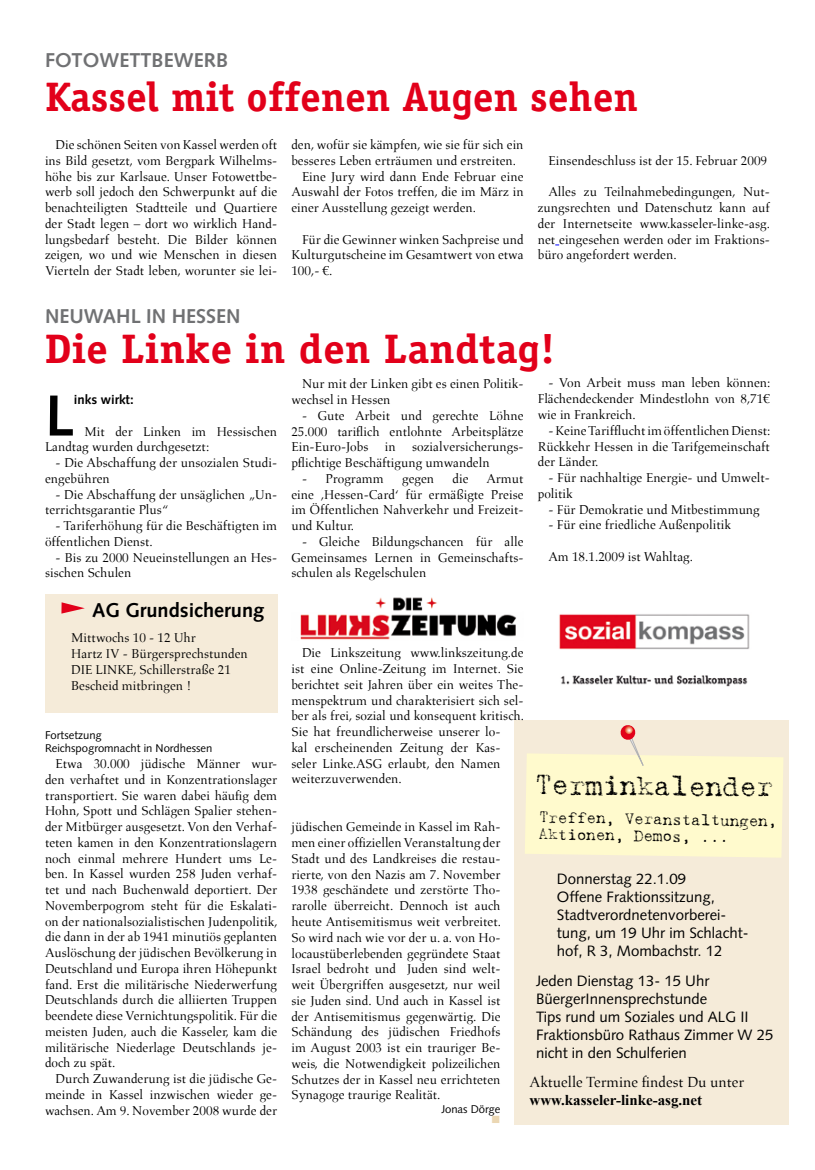
<style>
.page{position:relative;width:815px;height:1170px;background:#fff}
.page>*{position:absolute;margin:0;border:0;box-sizing:border-box;transform-origin:0 0}
.t1{font:700 57.75px "Syntax";color:#000}
.t2{font:700 41.25px "Officina Serif";color:#e2001a}
.t3{font:700 41.25px "Officina Serif";color:#e2001a;scale:1.05 1}
.t4{font:28.12px "Hartin 2";color:#000}
.t5{font:700 20px "Syntax";color:#707173}
.t6{font:700 20px "Syntax";color:#000}
.t7{font:15.75px/16.8px "Hartin 2";color:#000}
.t8{font:15px/18px "Syntax";color:#000}
.t9{font:15px "Aldus LT";color:#000}
.t10{font:700 15px "Times New Roman";color:#000}
.t11{font:13.12px/15.8px "Aldus LT";color:#000;text-align:justify}
.t12{font:700 13.12px "Syntax";color:#000}
.t13{font:12.5px "Wingdings";color:#ebd7b3}
.t14{font:11.25px/13.5px "Syntax";color:#000}
</style>
<div class="page">
<div style="left:45px;top:594px;width:232px;height:118px;background:#f5ebd9"></div>
<svg style="left:61px;top:602px;width:24px;height:11px"></svg>
<div style="left:515px;top:720px;width:274px;height:404px;background:#f5ebd9"></div>
<svg style="left:525px;top:725px;width:258px;height:132px"></svg>
<img style="left:300px;top:597px;width:216px;height:43px">
<img style="left:559px;top:614px;width:191px;height:73px">
<h3 class="t5" style="left:45px;top:49px;width:182px">FOTOWETTBEWERB</h3>
<h2 class="t2" style="left:45px;top:71px;width:594px">Kassel mit offenen Augen sehen</h2>
<p class="t11" style="left:45px;top:137px;width:234px;text-indent:11px">Die schönen Seiten von Kassel werden oft ins Bild gesetzt, vom Bergpark Wilhelms&shy;höhe bis zur Karlsaue. Unser Fotowettbe&shy;werb soll jedoch den Schwerpunkt auf die benachteiligten Stadtteile und Quartiere der Stadt legen – dort wo wirklich Hand&shy;lungsbedarf besteht. Die Bilder können zeigen, wo und wie Menschen in diesen Vierteln der Stadt leben, worunter sie lei-</p>
<p class="t11" style="left:291px;top:137px;width:234px">den, wofür sie kämpfen, wie sie für sich ein</p>
<p class="t11" style="left:291px;top:153px;width:226px">besseres Leben erträumen und erstreiten.</p>
<p class="t11" style="left:302px;top:168px;width:223px">Eine Jury wird dann Ende Februar eine</p>
<p class="t11" style="left:291px;top:184px;width:234px">Auswahl der Fotos treffen, die im März in</p>
<p class="t11" style="left:291px;top:200px;width:186px">einer Ausstellung gezeigt werden.</p>
<p class="t11" style="left:291px;top:231px;width:234px;text-indent:11px">Für die Gewinner winken Sachpreise und Kulturgutscheine im Gesamtwert von etwa 100,- €.</p>
<h3 class="t5" style="left:45px;top:304px;width:194px">NEUWAHL IN HESSEN</h3>
<p class="t11" style="left:548px;top:153px;width:220px">Einsendeschluss ist der 15. Februar 2009</p>
<p class="t11" style="left:538px;top:184px;width:234px;text-indent:11px">Alles zu Teilnahmebedingungen, Nut&shy;zungsrechten und Datenschutz kann auf der Internetseite www.kasseler-linke-asg. net eingesehen werden oder im Fraktions&shy;büro angefordert werden.</p>
<h2 class="t3" style="left:45px;top:323px;width:488px">Die Linke in den Landtag!</h2>
<h1 class="t1" style="left:45px;top:382px;width:30px">L</h1>
<p class="t12" style="left:74px;top:392px;width:61px">INKS WIRKT:</p>
<p class="t11" style="left:538px;top:375px;width:234px;text-indent:11px">- Von Arbeit muss man leben können:<br>Flächendeckender Mindestlohn von 8,71€ wie in Frankreich.</p>
<p class="t11" style="left:538px;top:422px;width:234px;text-indent:11px">- Keine Tarifflucht im öffentlichen Dienst:<br>Rückkehr Hessen in die Tarifgemeinschaft der Länder.</p>
<p class="t11" style="left:538px;top:470px;width:234px;text-indent:11px">- Für nachhaltige Energie- und Umwelt&shy;politik</p>
<p class="t11" style="left:548px;top:501px;width:213px">- Für Demokratie und Mitbestimmung</p>
<p class="t11" style="left:548px;top:517px;width:184px">- Für eine friedliche Außenpolitik</p>
<p class="t11" style="left:548px;top:548px;width:146px">Am 18.1.2009 ist Wahltag.</p>
<p class="t11" style="left:291px;top:376px;width:234px;text-indent:11px">Nur mit der Linken gibt es einen Politik&shy;wechsel in Hessen</p>
<p class="t11" style="left:291px;top:407px;width:234px;text-indent:11px">- Gute Arbeit und gerechte Löhne 25.000 tariflich entlohnte Arbeitsplätze Ein-Euro-Jobs in sozialversicherungs&shy;pflichtige Beschäftigung umwandeln</p>
<p class="t11" style="left:302px;top:470px;width:83px">- Programm</p>
<p class="t11" style="left:402px;top:470px;width:34px">gegen</p>
<p class="t11" style="left:452px;top:470px;width:18px">die</p>
<p class="t11" style="left:45px;top:423px;width:234px;text-indent:40px">Mit der Linken im Hessischen<br>Landtag wurden durchgesetzt:</p>
<p class="t11" style="left:45px;top:455px;width:234px;text-indent:11px">- Die Abschaffung der unsozialen Studi&shy;engebühren</p>
<p class="t11" style="left:45px;top:486px;width:234px;text-indent:11px">- Die Abschaffung der unsäglichen „Un&shy;terrichtsgarantie Plus“</p>
<p class="t11" style="left:45px;top:518px;width:234px;text-indent:11px">- Tariferhöhung für die Beschäftigten im öffentlichen Dienst.</p>
<p class="t11" style="left:45px;top:549px;width:234px;text-indent:11px">- Bis zu 2000 Neueinstellungen an Hes&shy;sischen Schulen</p>
<p class="t11" style="left:291px;top:470px;width:234px;text-indent:195px">Armut eine ‚Hessen-Card‘ für ermäßigte Preise im Öffentlichen Nahverkehr und Freizeit&shy;und Kultur.</p>
<p class="t11" style="left:291px;top:533px;width:234px;text-indent:11px">- Gleiche Bildungschancen für alle Gemeinsames Lernen in Gemeinschafts&shy;schulen als Regelschulen</p>
<h3 class="t6" style="left:92px;top:598px;width:174px">AG GRUNDSICHERUNG</h3>
<p class="t11" style="left:71px;top:630px;width:178px;text-align:left">Mittwochs 10 - 12 Uhr<br>Hartz IV - Bürgersprechstunden<br>DIE LINKE, Schillerstraße 21<br>Bescheid mitbringen !</p>
<p class="t14" style="left:45px;top:728px;width:169px">Fortsetzung<br>Reichspogromnacht in Nordhessen</p>
<p class="t11" style="left:45px;top:756px;width:234px;text-indent:11px">Etwa 30.000 jüdische Männer wur&shy;den verhaftet und in Konzentrationslager transportiert. Sie waren dabei häufig dem Hohn, Spott und Schlägen Spalier stehen&shy;der Mitbürger ausgesetzt. Von den Verhaf&shy;teten kamen in den Konzentrationslagern noch einmal mehrere Hundert ums Le&shy;ben. In Kassel wurden 258 Juden verhaf&shy;tet und nach Buchenwald deportiert. Der Novemberpogrom steht für die Eskalati&shy;on der nationalsozialistischen Judenpolitik, die dann in der ab 1941 minutiös geplanten Auslöschung der jüdischen Bevölkerung in Deutschland und Europa ihren Höhepunkt fand. Erst die militärische Niederwerfung Deutschlands durch die alliierten Truppen beendete diese Vernichtungspolitik. Für die meisten Juden, auch die Kasseler, kam die militärische Niederlage Deutschlands je&shy;doch zu spät.</p>
<p class="t11" style="left:45px;top:1071px;width:234px;text-indent:11px">Durch Zuwanderung ist die jüdische Ge&shy;meinde in Kassel inzwischen wieder ge&shy;wachsen. Am 9. November 2008 wurde der</p>
<p class="t11" style="left:291px;top:645px;width:234px;text-align:left;text-indent:11px">Die Linkszeitung www.linkszeitung.de ist eine Online-Zeitung im Internet. Sie berichtet seit Jahren über ein weites The&shy;menspektrum und charakterisiert sich sel&shy;ber als frei, sozial und konsequent kritisch.<br>Sie hat freundlicherweise unserer lo-<br>kal erscheinenden Zeitung der Kas&shy;seler Linke.ASG erlaubt, den Namen weiterzuverwenden.</p>
<h3 class="t4" style="left:535px;top:771px;width:240px;rotate:1deg">Terminkalender</h3>
<p class="t7" style="left:539px;top:810px;width:240px;rotate:1deg">Treffen, Veranstaltungen,<br>Aktionen, Demos, ...</p>
<p class="t8" style="left:557px;top:869px;width:193px">Donnerstag 22.1.09<br>Offene Fraktionssitzung,<br>Stadtverordnetenvorberei&shy;tung, um 19 Uhr im Schlacht&shy;hof, R 3, Mombachstr. 12</p>
<p class="t11" style="left:291px;top:819px;width:211px">jüdischen Gemeinde in Kassel im Rah&shy;men einer offiziellen Veranstaltung der Stadt und des Landkreises die restau&shy;rierte, von den Nazis am 7. November 1938 geschändete und zerstörte Tho&shy;rarolle überreicht. Dennoch ist auch heute Antisemitismus weit verbreitet.<br>So wird nach wie vor der u. a. von Ho&shy;locaustüberlebenden gegründete Staat Israel bedroht und Juden sind welt&shy;weit Übergriffen ausgesetzt, nur weil sie Juden sind. Und auch in Kassel ist der Antisemitismus gegenwärtig. Die Schändung des jüdischen Friedhofs im August 2003 ist ein trauriger Be&shy;weis, die Notwendigkeit polizeilichen Schutzes der in Kassel neu errichteten Synagoge traurige Realität.</p>
<p class="t14" style="left:441px;top:1102px;width:61px">Jonas Dörge</p>
<p class="t8" style="left:536px;top:971px;width:239px">Jeden Dienstag 13- 15 Uhr<br>BüergerInnensprechstunde<br>Tips rund um Soziales und ALG II<br>Fraktionsbüro Rathaus Zimmer W 25 nicht in den Schulferien</p>
<p class="t9" style="left:529px;top:1073px;width:216px">Aktuelle Termine findest Du unter</p>
<p class="t10" style="left:529px;top:1089px;width:174px">www.kasseler-linke-asg.net</p>
<p class="t13" style="left:491px;top:1112px;width:11px">■</p>
</div>
